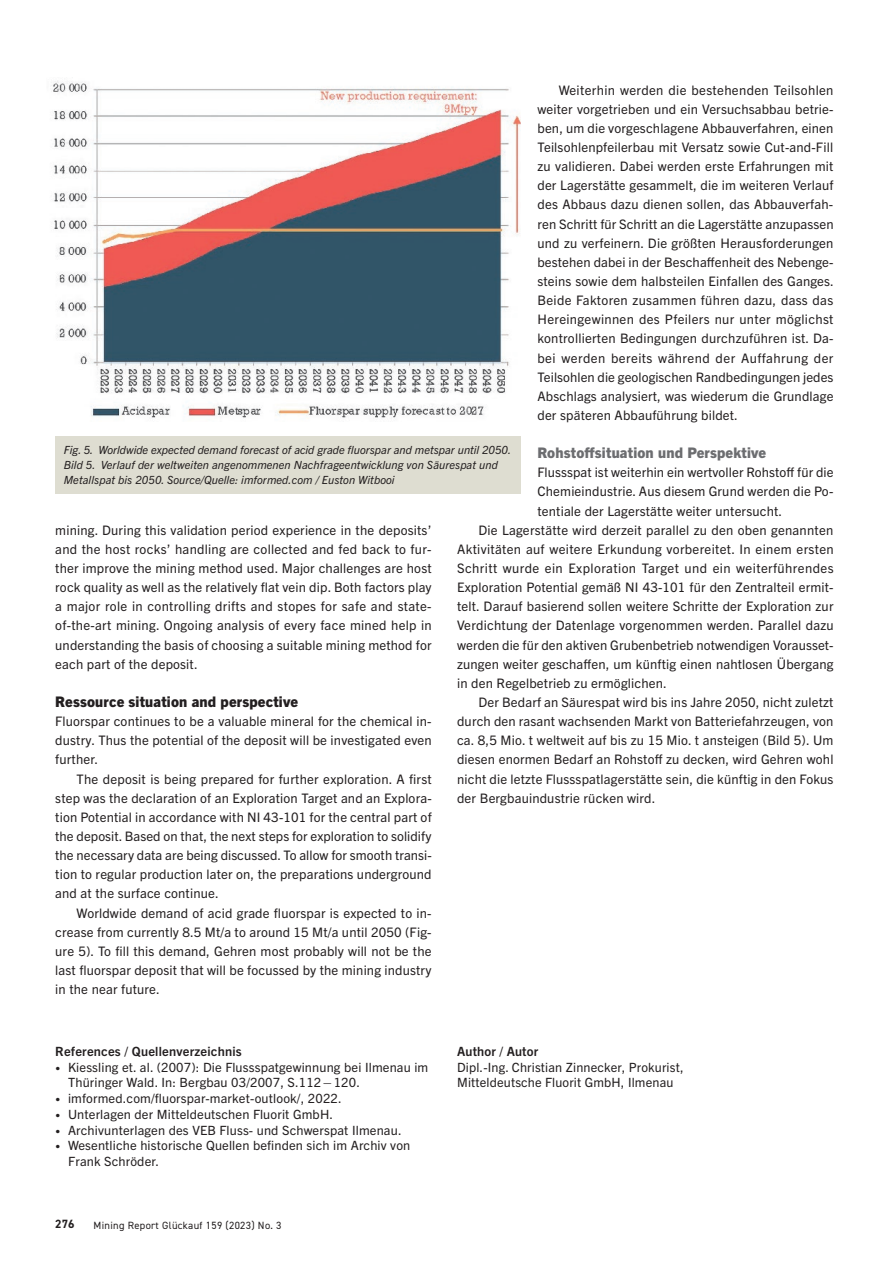
<style>
.page{position:relative;width:893px;height:1263px;background:#fff}
.page>*{position:absolute;margin:0;border:0;box-sizing:border-box;transform-origin:0 0}
.t1{font:800 14.7px "Trade Gothic Next LT Pro";letter-spacing:.01em;color:#231f20}
.t2{font:800 14.7px "Trade Gothic Next LT Pro";letter-spacing:.01em;color:#6c6d70}
.t3{font:13.2px/19.2px "Trade Gothic Next LT Pro";letter-spacing:.01em;color:#231f20;text-align:justify}
.t4{font:13.2px "Trade Gothic Next LT Pro";letter-spacing:.03em;color:#231f20}
.t5{font:12.75px/15.8px "Trade Gothic Next LT Pro";letter-spacing:.01em;color:#231f20}
.t6{font:700 12.75px "Trade Gothic Next LT Pro";letter-spacing:.015em;color:#231f20}
.t7{font:700 12px "DIN2014";color:#231f20}
.t8{font:italic 11.25px/15px "Trade Gothic Next LT Pro";letter-spacing:.005em;color:#231f20}
.t9{font:10.5px "DIN2014";letter-spacing:.03em;color:#231f20}
.s1{font-family:"Segoe UI";font-weight:700}
</style>
<div class="page">
<img style="left:51px;top:80px;width:469px;height:338px">
<div style="left:55px;top:436px;width:465px;height:58px;background:#deddd1"></div>
<p class="t3" style="left:537px;top:79px;width:298px;text-indent:21px">Weiterhin werden die bestehenden Teilsohlen weiter vorgetrieben und ein Versuchsabbau betrie&shy;ben, um die vorgeschlagene Abbauverfahren, einen Teilsohlenpfeilerbau mit Versatz sowie Cut-and-Fill zu validieren. Dabei werden erste Erfahrungen mit der Lagerstätte gesammelt, die im weiteren Verlauf des Abbaus dazu dienen sollen, das Abbauverfah&shy;ren Schritt für Schritt an die Lagerstätte anzupassen und zu verfeinern. Die größten Herausforderungen bestehen dabei in der Beschaffenheit des Nebenge&shy;steins sowie dem halbsteilen Einfallen des Ganges.<br>Beide Faktoren zusammen führen dazu, dass das Hereingewinnen des Pfeilers nur unter möglichst kontrollierten Bedingungen durchzuführen ist. Da&shy;bei werden bereits während der Auffahrung der Teilsohlen die geologischen Randbedingungen jedes Abschlags analysiert, was wiederum die Grundlage der späteren Abbauführung bildet.</p>
<p class="t2" style="left:537px;top:443px;width:230px">Rohstoffsituation und Perspektive</p>
<p class="t3" style="left:537px;top:462px;width:298px">Flussspat ist weiterhin ein wertvoller Rohstoff für die</p>
<p class="t3" style="left:537px;top:481px;width:297px">Chemieindustrie. Aus diesem Grund werden die Po-</p>
<p class="t3" style="left:537px;top:500px;width:246px">tentiale der Lagerstätte weiter untersucht.</p>
<p class="t3" style="left:478px;top:519px;width:356px">Die Lagerstätte wird derzeit parallel zu den oben genannten</p>
<p class="t3" style="left:457px;top:539px;width:378px">Aktivitäten auf weitere Erkundung vorbereitet. In einem ersten</p>
<p class="t4" style="left:457px;top:559px;width:378px">Schritt wurde ein Exploration Target und ein weiterführendes</p>
<p class="t3" style="left:457px;top:577px;width:378px">Exploration Potential gemäß NI 43-101 für den Zentralteil ermit-</p>
<p class="t3" style="left:457px;top:596px;width:378px">telt. Darauf basierend sollen weitere Schritte der Exploration zur</p>
<p class="t3" style="left:457px;top:615px;width:378px">Verdichtung der Datenlage vorgenommen werden. Parallel dazu</p>
<p class="t3" style="left:457px;top:634px;width:378px">werden die für den aktiven Grubenbetrieb notwendigen Vorausset-</p>
<p class="t3" style="left:457px;top:653px;width:378px">zungen weiter geschaffen, um künftig einen nahtlosen Übergang</p>
<p class="t3" style="left:457px;top:673px;width:211px">in den Regelbetrieb zu ermöglichen.</p>
<p class="t3" style="left:478px;top:692px;width:357px">Der Bedarf an Säurespat wird bis ins Jahre 2050, nicht zuletzt</p>
<p class="t3" style="left:457px;top:711px;width:378px">durch den rasant wachsenden Markt von Batteriefahrzeugen, von</p>
<p class="t3" style="left:457px;top:730px;width:378px">ca. 8,5 Mio. t weltweit auf bis zu 15 Mio. t ansteigen (Bild 5). Um</p>
<p class="t3" style="left:457px;top:749px;width:378px">diesen enormen Bedarf an Rohstoff zu decken, wird Gehren wohl</p>
<p class="t3" style="left:457px;top:768px;width:378px">nicht die letzte Flussspatlagerstätte sein, die künftig in den Fokus</p>
<p class="t3" style="left:457px;top:787px;width:200px">der Bergbauindustrie rücken wird.</p>
<p class="t8" style="left:64px;top:442px;width:449px">Fig. 5. Worldwide expected demand forecast of acid grade fluorspar and metspar until 2050.<br>Bild 5. Verlauf der weltweiten angenommenen Nachfrageentwicklung von Säurespat und<br>Metallspat bis 2050. Source/Quelle: imformed.com / Euston Witbooi</p>
<p class="t3" style="left:55px;top:519px;width:378px">mining. During this validation period experience in the deposits’ and the host rocks’ handling are collected and fed back to fur&shy;ther improve the mining method used. Major challenges are host rock quality as well as the relatively flat vein dip. Both factors play a major role in controlling drifts and stopes for safe and state&shy;of-the-art mining. Ongoing analysis of every face mined help in understanding the basis of choosing a suitable mining method for each part of the deposit.</p>
<p class="t1" style="left:55px;top:691px;width:244px">Ressource situation and perspective</p>
<p class="t3" style="left:55px;top:711px;width:378px">Fluorspar continues to be a valuable mineral for the chemical in&shy;dustry. Thus the potential of the deposit will be investigated even further.</p>
<p class="t3" style="left:55px;top:768px;width:378px;text-indent:21px">The deposit is being prepared for further exploration. A first step was the declaration of an Exploration Target and an Explora&shy;tion Potential in accordance with NI 43-101 for the central part of the deposit. Based on that, the next steps for exploration to solidify the necessary data are being discussed. To allow for smooth transi&shy;tion to regular production later on, the preparations underground and at the surface continue.</p>
<p class="t3" style="left:55px;top:902px;width:378px;text-indent:21px">Worldwide demand of acid grade fluorspar is expected to in&shy;crease from currently 8.5 Mt/a to around 15 Mt/a until 2050 (Fig&shy;ure 5). To fill this demand, Gehren most probably will not be the last fluorspar deposit that will be focussed by the mining industry in the near future.</p>
<p class="t6" style="left:55px;top:1042px;width:188px">References / Quellenverzeichnis</p>
<p class="t5" style="left:68px;top:1058px;width:362px;text-indent:-13px"><span class="s1">•</span> Kiessling et. al. (2007): Die Flussspatgewinnung bei Ilmenau im<br>Thüringer Wald. In: Bergbau 03/2007, S.112–120.</p>
<p class="t5" style="left:55px;top:1090px;width:288px"><span class="s1">•</span> imformed.com/fluorspar-market-outlook/, 2022.</p>
<p class="t5" style="left:55px;top:1105px;width:279px"><span class="s1">•</span> Unterlagen der Mitteldeutschen Fluorit GmbH.</p>
<p class="t5" style="left:55px;top:1121px;width:348px"><span class="s1">•</span> Archivunterlagen des VEB Fluss- und Schwerspat Ilmenau.</p>
<p class="t5" style="left:68px;top:1137px;width:344px;text-indent:-13px"><span class="s1">•</span> Wesentliche historische Quellen befinden sich im Archiv von<br>Frank Schröder.</p>
<p class="t7" style="left:55px;top:1216px;width:21px">276</p>
<p class="t9" style="left:94px;top:1218px;width:189px">Mining Report Glückauf 159 (2023) No. 3</p>
<p class="t6" style="left:457px;top:1042px;width:83px">Author / Autor</p>
<p class="t5" style="left:457px;top:1058px;width:228px">Dipl.-Ing. Christian Zinnecker, Prokurist,<br>Mitteldeutsche Fluorit GmbH, Ilmenau</p>
</div>
